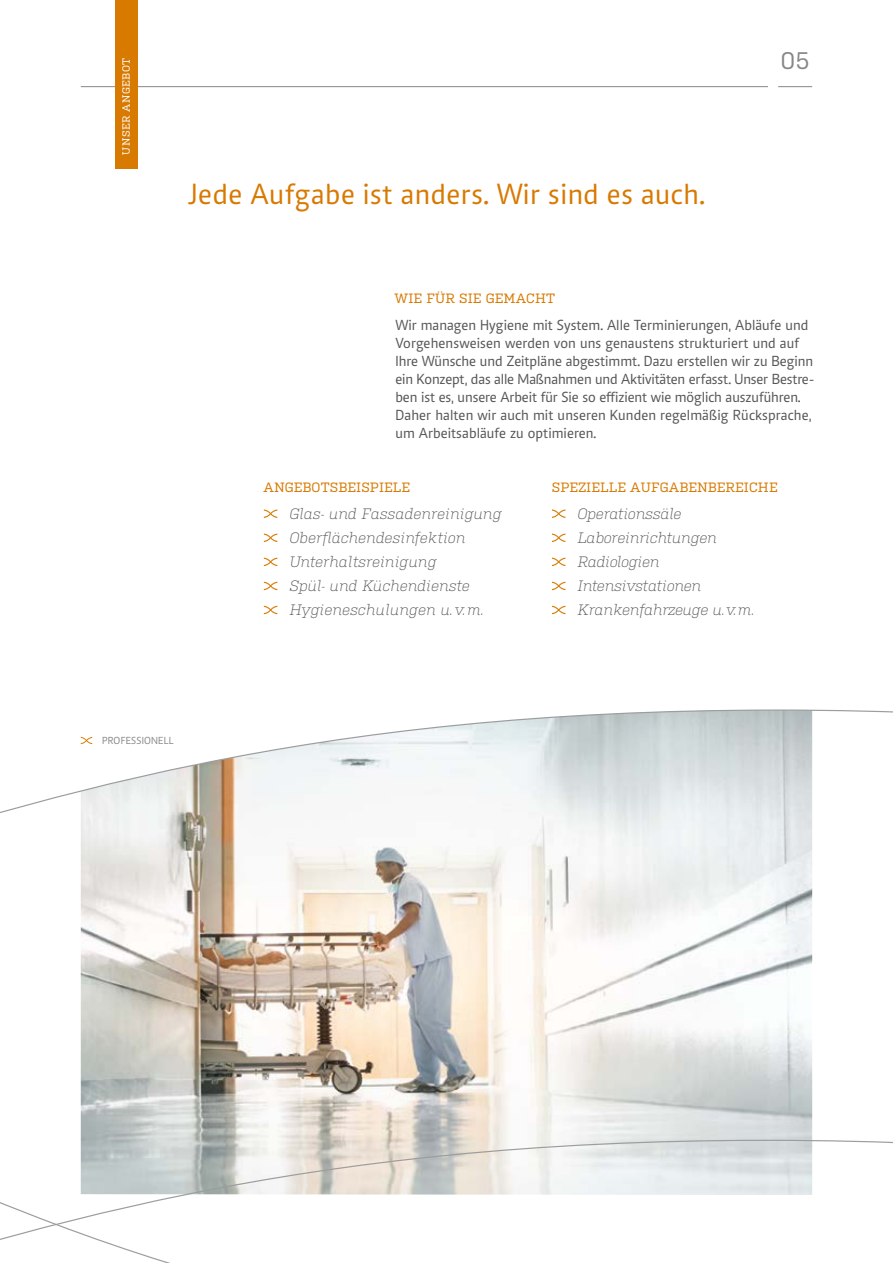
<style>
.page{position:relative;width:893px;height:1263px;background:#fff}
.page>*{position:absolute;margin:0;border:0;box-sizing:border-box;transform-origin:0 0}
.t1{font:30px "Caput";letter-spacing:.02em;color:#d87900}
.t2{font:24px "Kulturista";color:#878786}
.t3{font:15px/18px "Caput";color:#565656}
.t4{font:italic 300 15px/24px "Kulturista";letter-spacing:-.015em;color:#565656}
.t5{font:13.5px "Kulturista";letter-spacing:.01em;color:#d87900}
.t6{font:10.5px "Caput";letter-spacing:.02em;color:#878786}
.t7{font:10.5px "Kulturista";letter-spacing:.05em;color:#fff}
</style>
<div class="page">
<svg style="left:0;top:709px;width:893px;height:141px"></svg>
<svg style="left:80px;top:850px;width:733px;height:289px"></svg>
<svg style="left:0;top:1139px;width:893px;height:124px"></svg>
<hr style="left:778px;top:86px;width:34px;height:1px;background:#878786">
<hr style="left:81px;top:86px;width:687px;height:1px;background:#878786">
<div style="left:115px;top:0;width:22px;height:168px;background:#d87900"></div>
<svg style="left:81px;top:737px;width:11px;height:7px"></svg>
<svg style="left:264px;top:509px;width:13px;height:9px"></svg>
<svg style="left:264px;top:533px;width:13px;height:9px"></svg>
<svg style="left:264px;top:558px;width:13px;height:8px"></svg>
<svg style="left:264px;top:582px;width:13px;height:8px"></svg>
<svg style="left:264px;top:606px;width:13px;height:8px"></svg>
<svg style="left:552px;top:509px;width:13px;height:9px"></svg>
<svg style="left:552px;top:533px;width:13px;height:9px"></svg>
<svg style="left:552px;top:558px;width:13px;height:8px"></svg>
<svg style="left:552px;top:582px;width:13px;height:8px"></svg>
<svg style="left:552px;top:606px;width:13px;height:8px"></svg>
<p class="t7" style="left:119px;top:155px;width:98px;rotate:-90deg">UNSER ANGEBOT</p>
<h1 class="t1" style="left:188px;top:177px;width:518px">Jede Aufgabe ist anders. Wir sind es auch.</h1>
<h2 class="t2" style="left:780px;top:43px;width:31px">05</h2>
<p class="t5" style="left:394px;top:289px;width:162px">WIE FÜR SIE GEMACHT</p>
<p class="t3" style="left:395px;top:316px;width:420px">Wir managen Hygiene mit System. Alle Terminierungen, Abläufe und Vorgehensweisen werden von uns genaustens strukturiert und auf Ihre Wünsche und Zeitpläne abgestimmt. Dazu erstellen wir zu Beginn ein Konzept, das alle Maßnahmen und Aktivitäten erfasst. Unser Bestre&shy;ben ist es, unsere Arbeit für Sie so effizient wie möglich auszuführen.<br>Daher halten wir auch mit unseren Kunden regelmäßig Rücksprache, um Arbeitsabläufe zu optimieren.</p>
<p class="t5" style="left:264px;top:478px;width:148px">ANGEBOTSBEISPIELE</p>
<p class="t5" style="left:552px;top:478px;width:227px">SPEZIELLE AUFGABENBEREICHE</p>
<p class="t4" style="left:289px;top:501px;width:214px">Glas- und Fassadenreinigung<br>Oberflächendesinfektion<br>Unterhaltsreinigung<br>Spül- und Küchendienste<br>Hygieneschulungen u.v.m.</p>
<p class="t4" style="left:577px;top:501px;width:178px">Operationssäle<br>Laboreinrichtungen<br>Radiologien<br>Intensivstationen<br>Krankenfahrzeuge u.v.m.</p>
<p class="t6" style="left:102px;top:735px;width:73px">PROFESSIONELL</p>
</div>
